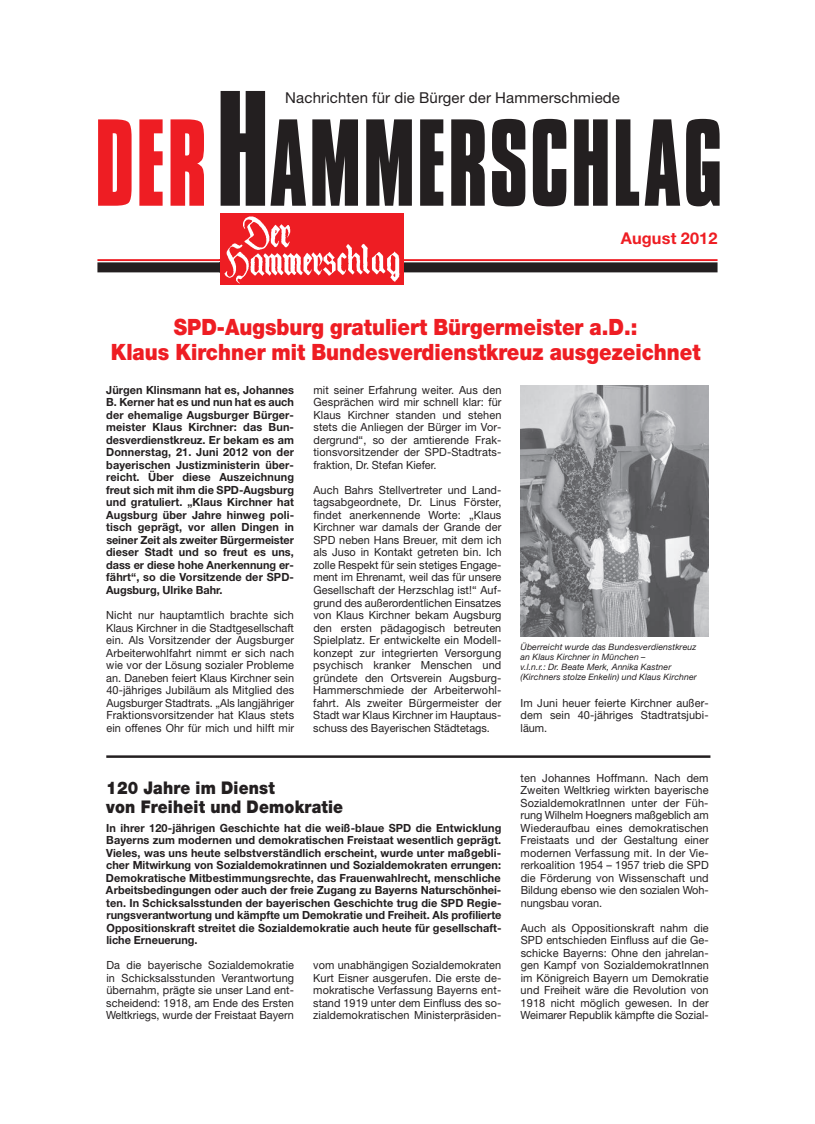
<style>
.page{position:relative;width:815px;height:1124px;background:#fff}
.page>*{position:absolute;margin:0;border:0;box-sizing:border-box;transform-origin:0 0}
.t1{font:106.25px "Compacta Bold BT";letter-spacing:.025em;color:#231f20;scale:.8 1}
.t2{font:900 22.5px/25px "Helvetica Neue";color:#ee1d23;text-align:center;scale:.89 1}
.t3{font:900 17.5px/18.8px "Helvetica Neue";letter-spacing:.015em;color:#231f20;scale:.9 1}
.t4{font:700 16.25px "Helvetica Neue";letter-spacing:.01em;color:#ee1d23}
.t5{font:15px "Helvetica Neue";letter-spacing:.01em;color:#231f20}
.t6{font:11.25px/12.5px "Helvetica Neue";letter-spacing:.005em;color:#231f20;text-align:justify}
.t7{font:700 11.25px/12.5px "Helvetica Neue";letter-spacing:.01em;color:#231f20;text-align:justify}
.t8{font:italic 8.75px/10px "Helvetica Neue";letter-spacing:.01em;color:#231f20}
.s1{color:#ee1d23}
.s2{font-size:141.25px}
</style>
<div class="page">
<hr style="left:97px;top:259px;width:621px;height:2px;background:#ee1d23">
<div style="left:97px;top:262px;width:621px;height:10px;background:#231f20"></div>
<svg style="left:220px;top:213px;width:184px;height:72px"></svg>
<img style="left:521px;top:386px;width:188px;height:250px">
<hr style="left:106px;top:755px;width:604px;height:2px;background:#231f20">
<h1 class="t1" style="left:95px;top:99px;width:786px"><span class="s1">DER</span><span class="s2">H</span>AMMERSCHLAG</h1>
<h3 class="t4" style="left:621px;top:228px;width:98px">August 2012</h3>
<h3 class="t5" style="left:285px;top:89px;width:336px">Nachrichten für die Bürger der Hammerschmiede</h3>
<h2 class="t2" style="left:111px;top:314px;width:664px">SPD-Augsburg gratuliert Bürgermeister a.D.:<br>Klaus Kirchner mit Bundesverdienstkreuz ausgezeichnet</h2>
<p class="t7" style="left:106px;top:383px;width:189px">Jürgen Klinsmann hat es, Johannes B. Kerner hat es und nun hat es auch der ehemalige Augsburger Bürger&shy;meister Klaus Kirchner: das Bun - desverdienstkreuz. Er bekam es am Donnerstag, 21. Juni 2012 von der bayerischen Justizministerin über&shy;reicht. Über diese Auszeichnung freut sich mit ihm die SPD-Augsburg und gratuliert. „Klaus Kirchner hat Augsburg über Jahre hinweg poli&shy;tisch geprägt, vor allen Dingen in seiner Zeit als zweiter Bürgermeister dieser Stadt und so freut es uns, dass er diese hohe Anerkennung er&shy;fährt“, so die Vorsitzende der SPD-Augsburg, Ulrike Bahr.</p>
<p class="t6" style="left:106px;top:608px;width:190px">Nicht nur hauptamtlich brachte sich Klaus Kirchner in die Stadtgesellschaft ein. Als Vorsitzender der Augsburger Arbeiterwohlfahrt nimmt er sich nach wie vor der Lösung sozialer Probleme an. Daneben feiert Klaus Kirchner sein 40-jähriges Jubiläum als Mitglied des Augsburger Stadtrats. „Als langjähriger Fraktionsvorsitzender hat Klaus stets ein offenes Ohr für mich und hilft mir</p>
<p class="t6" style="left:313px;top:383px;width:190px">mit seiner Erfahrung weiter. Aus den Gesprächen wird mir schnell klar: für Klaus Kirchner standen und stehen stets die Anliegen der Bürger im Vor&shy;dergrund“, so der amtierende Frak - tionsvorsitzender der SPD-Stadtrats&shy;fraktion, Dr. Stefan Kiefer.</p>
<p class="t6" style="left:313px;top:483px;width:190px">Auch Bahrs Stellvertreter und Land&shy;tagsabgeordnete, Dr. Linus Förster, findet anerkennende Worte: „Klaus Kirchner war damals der Grande der SPD neben Hans Breuer, mit dem ich als Juso in Kontakt getreten bin. Ich zolle Respekt für sein stetiges Engage&shy;ment im Ehrenamt, weil das für unsere Gesellschaft der Herzschlag ist!“ Auf&shy;grund des außerordentlichen Einsatzes von Klaus Kirchner bekam Augsburg den ersten pädagogisch betreuten Spielplatz. Er entwickelte ein Modell&shy;konzept zur integrierten Versorgung psychisch kranker Menschen und gründete den Ortsverein Augsburg-Hammerschmiede der Arbeiterwohl&shy;fahrt. Als zweiter Bürgermeister der Stadt war Klaus Kirchner im Hauptaus&shy;schuss des Bayerischen Städtetags.</p>
<p class="t8" style="left:521px;top:642px;width:178px">Überreicht wurde das Bundesverdienstkreuz an Klaus Kirchner in München –<br>v.l.n.r.: Dr. Beate Merk, Annika Kastner (Kirchners stolze Enkelin) und Klaus Kirchner</p>
<p class="t6" style="left:521px;top:696px;width:190px">Im Juni heuer feierte Kirchner außer&shy;dem sein 40-jähriges Stadtratsjubi - läum.</p>
<h3 class="t3" style="left:106px;top:778px;width:265px">120 Jahre im Dienst<br>von Freiheit und Demokratie</h3>
<p class="t7" style="left:106px;top:821px;width:397px">In ihrer 120-jährigen Geschichte hat die weiß-blaue SPD die Entwicklung Bayerns zum modernen und demokratischen Freistaat wesentlich geprägt.<br>Vieles, was uns heute selbstverständlich erscheint, wurde unter maßgebli&shy;cher Mitwirkung von Sozialdemokratinnen und Sozialdemokraten errungen:<br>Demokratische Mitbestimmungsrechte, das Frauenwahlrecht, menschliche Arbeitsbedingungen oder auch der freie Zugang zu Bayerns Naturschönhei&shy;ten. In Schicksalsstunden der bayerischen Geschichte trug die SPD Regie&shy;rungsverantwortung und kämpfte um Demokratie und Freiheit. Als profilierte Oppositionskraft streitet die Sozialdemokratie auch heute für gesellschaft - liche Erneuerung.</p>
<p class="t6" style="left:106px;top:958px;width:190px">Da die bayerische Sozialdemokratie in Schicksalsstunden Verantwortung übernahm, prägte sie unser Land ent&shy;scheidend: 1918, am Ende des Ersten Weltkriegs, wurde der Freistaat Bayern</p>
<p class="t6" style="left:313px;top:958px;width:190px">vom unabhängigen Sozialdemokraten Kurt Eisner ausgerufen. Die erste de&shy;mokratische Verfassung Bayerns ent&shy;stand 1919 unter dem Einfluss des so&shy;zialdemokratischen Ministerpräsiden-</p>
<p class="t6" style="left:520px;top:771px;width:190px">ten Johannes Hoffmann. Nach dem Zweiten Weltkrieg wirkten bayerische SozialdemokratInnen unter der Füh&shy;rung Wilhelm Hoegners maßgeblich am Wiederaufbau eines demokratischen Freistaats und der Gestaltung einer modernen Verfassung mit. In der Vie&shy;rerkoalition 1954 – 1957 trieb die SPD die Förderung von Wissenschaft und Bildung ebenso wie den sozialen Woh&shy;nungsbau voran.</p>
<p class="t6" style="left:521px;top:921px;width:190px">Auch als Oppositionskraft nahm die SPD entschieden Einfluss auf die Ge&shy;schicke Bayerns: Ohne den jahrelan&shy;gen Kampf von SozialdemokratInnen im Königreich Bayern um Demokratie und Freiheit wäre die Revolution von 1918 nicht möglich gewesen. In der Weimarer Republik kämpfte die Sozial-</p>
</div>
